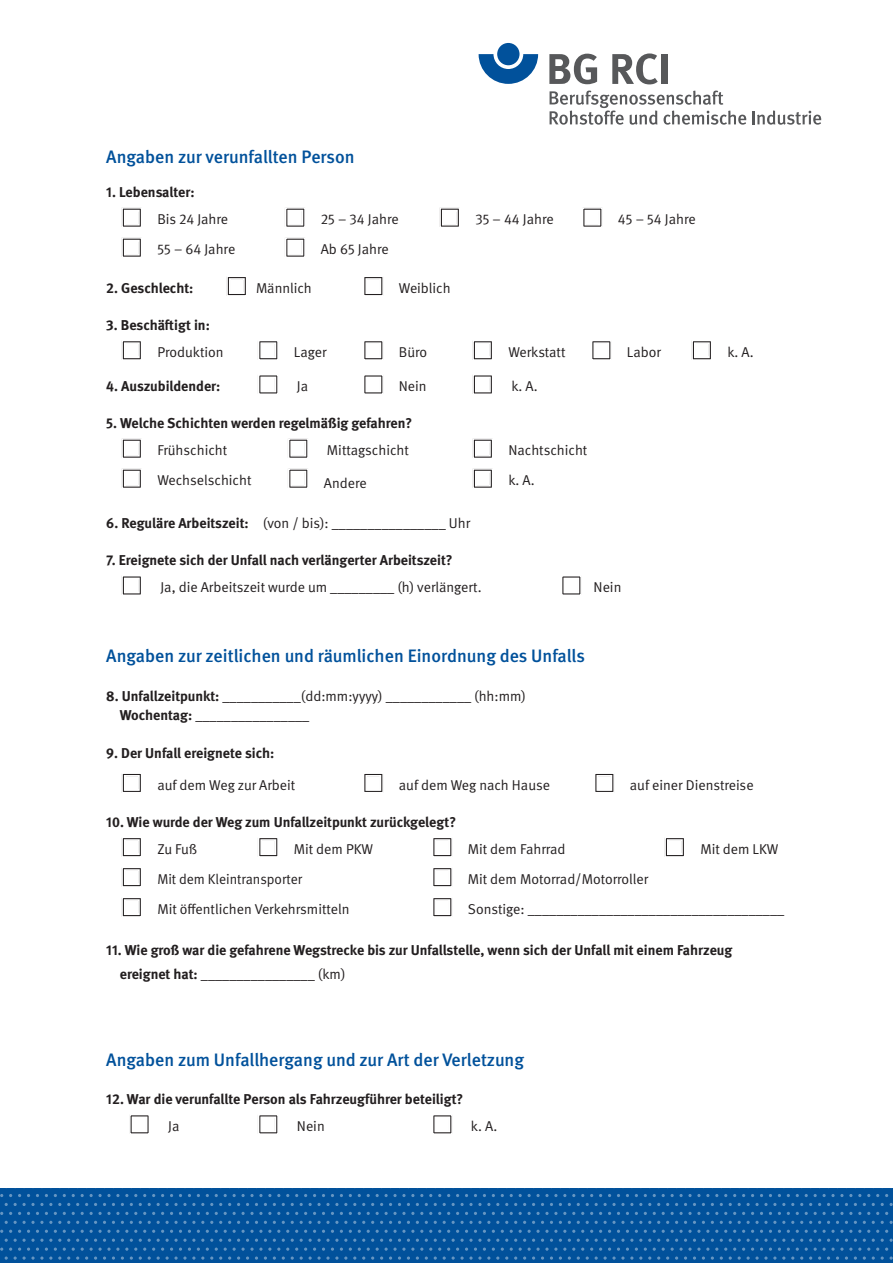
<style>
.page{position:relative;width:893px;height:1263px;background:#fff}
.page>*{position:absolute;margin:0;border:0;box-sizing:border-box;transform-origin:0 0}
.t1{font:500 18px "DGUV Meta";color:#01519b}
.t2{font:14.25px/19.2px "DGUV Meta";color:#231f20}
.t3{font:700 14.25px/23.5px "DGUV Meta";color:#231f20}
.s1{font-weight:400}
.s2{font-weight:700}
</style>
<div class="page">
<svg style="left:479px;top:54px;width:59px;height:30px"></svg>
<div style="left:497px;top:43px;width:22px;height:22px;background:#01519b;border-radius:50%"></div>
<svg style="left:549px;top:54px;width:48px;height:30px"></svg>
<svg style="left:612px;top:53px;width:46px;height:31px"></svg>
<div style="left:662px;top:54px;width:6px;height:30px;background:#57585a"></div>
<svg style="left:550px;top:91px;width:173px;height:34px"></svg>
<svg style="left:707px;top:110px;width:39px;height:15px"></svg>
<svg style="left:752px;top:110px;width:69px;height:15px"></svg>
<div style="left:0;top:1189px;width:893px;height:74px;background:#01519b"></div>
<svg style="left:233px;top:1194px;width:38px;height:3px"></svg>
<svg style="left:376px;top:1194px;width:38px;height:3px"></svg>
<svg style="left:519px;top:1194px;width:38px;height:3px"></svg>
<svg style="left:662px;top:1194px;width:38px;height:3px"></svg>
<svg style="left:805px;top:1194px;width:47px;height:3px"></svg>
<svg style="left:233px;top:1212px;width:38px;height:3px"></svg>
<svg style="left:376px;top:1212px;width:38px;height:3px"></svg>
<svg style="left:519px;top:1212px;width:38px;height:3px"></svg>
<svg style="left:662px;top:1212px;width:38px;height:3px"></svg>
<svg style="left:805px;top:1212px;width:47px;height:3px"></svg>
<svg style="left:300px;top:1203px;width:47px;height:3px"></svg>
<svg style="left:452px;top:1203px;width:38px;height:3px"></svg>
<svg style="left:595px;top:1203px;width:38px;height:3px"></svg>
<svg style="left:738px;top:1203px;width:38px;height:3px"></svg>
<svg style="left:881px;top:1203px;width:12px;height:3px"></svg>
<svg style="left:300px;top:1221px;width:47px;height:3px"></svg>
<svg style="left:452px;top:1221px;width:38px;height:3px"></svg>
<svg style="left:595px;top:1221px;width:38px;height:3px"></svg>
<svg style="left:738px;top:1221px;width:38px;height:3px"></svg>
<svg style="left:881px;top:1221px;width:12px;height:3px"></svg>
<svg style="left:300px;top:1230px;width:155px;height:30px"></svg>
<svg style="left:456px;top:1230px;width:312px;height:30px"></svg>
<svg style="left:769px;top:1230px;width:124px;height:30px"></svg>
<svg style="left:90px;top:1194px;width:38px;height:3px"></svg>
<svg style="left:90px;top:1212px;width:38px;height:3px"></svg>
<svg style="left:14px;top:1203px;width:38px;height:3px"></svg>
<svg style="left:157px;top:1203px;width:38px;height:3px"></svg>
<svg style="left:14px;top:1221px;width:38px;height:3px"></svg>
<svg style="left:157px;top:1221px;width:38px;height:3px"></svg>
<svg style="left:0;top:1230px;width:146px;height:30px"></svg>
<svg style="left:148px;top:1230px;width:150px;height:30px"></svg>
<p class="t1" style="left:106px;top:147px;width:250px">Angaben zur verunfallten Person</p>
<p class="t3" style="left:106px;top:181px;width:90px">1. Lebensalter:</p>
<p class="t2" style="left:120px;top:210px;width:110px">□ Bis 24 Jahre</p>
<p class="t2" style="left:283px;top:210px;width:117px">□ 25 – 34 Jahre</p>
<p class="t2" style="left:438px;top:210px;width:259px">□ 35 – 44 Jahre □ 45 – 54 Jahre</p>
<p class="t2" style="left:120px;top:240px;width:117px">□ 55 – 64 Jahre</p>
<p class="t2" style="left:283px;top:240px;width:107px">□ Ab 65 Jahre</p>
<p class="t3" style="left:106px;top:276px;width:207px">2. Geschlecht: □ <span class="s1">Männlich</span></p>
<p class="t2" style="left:361px;top:279px;width:91px">□ Weiblich</p>
<p class="t3" style="left:106px;top:314px;width:105px">3. Beschäftigt in:</p>
<p class="t2" style="left:120px;top:343px;width:208px">□ Produktion □ Lager</p>
<p class="t2" style="left:361px;top:343px;width:67px">□ Büro</p>
<p class="t2" style="left:471px;top:343px;width:284px">□ Werkstatt □ Labor □ k. A.</p>
<p class="t3" style="left:106px;top:375px;width:116px">4. Auszubildender:</p>
<p class="t2" style="left:256px;top:377px;width:53px">□ Ja</p>
<p class="t2" style="left:361px;top:377px;width:67px">□ Nein</p>
<p class="t2" style="left:471px;top:377px;width:68px">□ k. A.</p>
<p class="t3" style="left:106px;top:412px;width:307px">5. Welche Schichten werden regelmäßig gefahren?</p>
<p class="t2" style="left:120px;top:441px;width:109px">□ Frühschicht</p>
<p class="t2" style="left:286px;top:441px;width:124px">□ Mittagschicht</p>
<p class="t2" style="left:471px;top:441px;width:118px">□ Nachtschicht</p>
<p class="t2" style="left:120px;top:471px;width:133px">□ Wechselschicht</p>
<p class="t2" style="left:286px;top:474px;width:82px">□ Andere</p>
<p class="t2" style="left:471px;top:471px;width:65px">□ k. A.</p>
<p class="t2" style="left:106px;top:514px;width:365px"><span class="s2">6. Reguläre Arbeitszeit:</span> (von / bis): ________________ Uhr</p>
<p class="t3" style="left:106px;top:549px;width:348px">7. Ereignete sich der Unfall nach verlängerter Arbeitszeit?</p>
<p class="t2" style="left:120px;top:578px;width:363px">□ Ja, die Arbeitszeit wurde um _________ (h) verlängert.</p>
<p class="t2" style="left:559px;top:578px;width:64px">□ Nein</p>
<p class="t1" style="left:106px;top:646px;width:480px">Angaben zur zeitlichen und räumlichen Einordnung des Unfalls</p>
<p class="t2" style="left:120px;top:687px;width:408px;text-indent:-13px"><span class="s2">8. Unfallzeitpunkt:</span> ___________(dd:mm:yyyy) ____________ (hh:mm)<br><span class="s2">Wochentag:</span> ________________</p>
<p class="t3" style="left:106px;top:742px;width:170px">9. Der Unfall ereignete sich:</p>
<p class="t2" style="left:120px;top:775px;width:177px">□ auf dem Weg zur Arbeit</p>
<p class="t2" style="left:361px;top:775px;width:190px">□ auf dem Weg nach Hause</p>
<p class="t2" style="left:592px;top:775px;width:163px">□ auf einer Dienstreise</p>
<p class="t3" style="left:106px;top:810px;width:351px">10. Wie wurde der Weg zum Unfallzeitpunkt zurückgelegt?</p>
<p class="t2" style="left:120px;top:840px;width:79px">□ Zu Fuß</p>
<p class="t2" style="left:256px;top:840px;width:118px">□ Mit dem PKW</p>
<p class="t2" style="left:430px;top:840px;width:137px">□ Mit dem Fahrrad</p>
<p class="t2" style="left:663px;top:840px;width:117px">□ Mit dem LKW</p>
<p class="t2" style="left:120px;top:870px;width:184px">□ Mit dem Kleintransporter</p>
<p class="t2" style="left:430px;top:870px;width:219px">□ Mit dem Motorrad/Motorroller</p>
<p class="t2" style="left:120px;top:900px;width:231px">□ Mit öffentlichen Verkehrsmitteln</p>
<p class="t2" style="left:430px;top:900px;width:355px">□ Sonstige: ____________________________________</p>
<p class="t3" style="left:120px;top:939px;width:614px;text-indent:-13px">11. Wie groß war die gefahrene Wegstrecke bis zur Unfallstelle, wenn sich der Unfall mit einem Fahrzeug ereignet hat: <span class="s1">________________ (km)</span></p>
<p class="t1" style="left:106px;top:1049px;width:419px">Angaben zum Unfallhergang und zur Art der Verletzung</p>
<p class="t3" style="left:106px;top:1088px;width:359px">12. War die verunfallte Person als Fahrzeugführer beteiligt?</p>
<p class="t2" style="left:128px;top:1117px;width:53px">□ Ja</p>
<p class="t2" style="left:256px;top:1117px;width:70px">□ Nein</p>
<p class="t2" style="left:430px;top:1117px;width:68px">□ k. A.</p>
</div>
